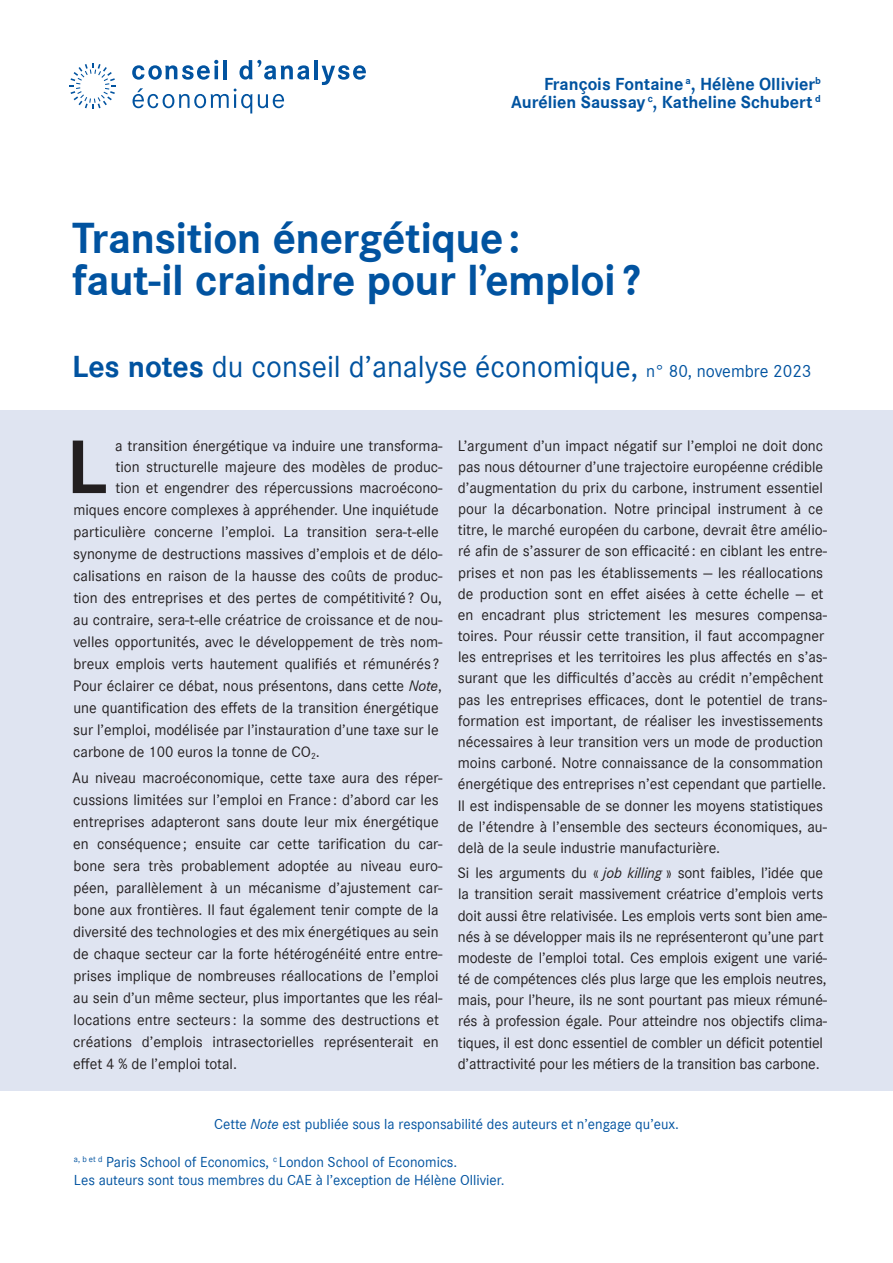
<style>
.page{position:relative;width:893px;height:1263px;background:#fff}
.page>*{position:absolute;margin:0;border:0;box-sizing:border-box;transform-origin:0 0}
.t1{font:700 78.75px "Corporate S";color:#231f20}
.t2{font:700 45px/42px "Corporate S";letter-spacing:-.01em;color:#0153a0}
.t3{font:31.5px "Corporate S";color:#0153a0}
.t4{font:700 18px/18px "Corporate S";color:#0153a0;text-align:right}
.t5{font:15.75px/21.1px "Corporate S";color:#231f20}
.t6{font:15px/18px "Corporate S";color:#0153a0}
.s1{font-weight:700}
.s2{font-size:18px}
.s3{font-style:italic}
</style>
<div class="page">
<div style="left:0;top:410px;width:893px;height:681px;background:#dfe4f1"></div>
<svg style="left:132px;top:60px;width:86px;height:20px"></svg>
<hr style="left:223px;top:60px;width:4px;height:19px;background:#0153a0">
<svg style="left:239px;top:60px;width:70px;height:20px"></svg>
<hr style="left:314px;top:60px;width:3px;height:19px;background:#0153a0">
<svg style="left:322px;top:65px;width:44px;height:20px"></svg>
<svg style="left:133px;top:88px;width:151px;height:25px"></svg>
<svg style="left:70px;top:63px;width:46px;height:46px"></svg>
<p class="t4" style="left:511px;top:75px;width:311px">François Fontaine <sup>a</sup>, Hélène Ollivier<sup>b<br></sup>Aurélien Saussay <sup>c</sup>, Katheline Schubert <sup>d</sup></p>
<h2 class="t2" style="left:72px;top:215px;width:570px">Transition énergétique: faut-il craindre pour l’emploi ?</h2>
<h3 class="t3" style="left:72px;top:346px;width:741px"><span class="s1">Les notes</span> du conseil d’analyse économique, <span class="s2">n° 80, novembre 2023</span></h3>
<h1 class="t1" style="left:66px;top:412px;width:42px">L</h1>
<p class="t5" style="left:115px;top:435px;width:329px">a transition énergétique va induire une transforma-</p>
<p class="t5" style="left:115px;top:456px;width:329px">tion structurelle majeure des modèles de produc-</p>
<p class="t5" style="left:115px;top:477px;width:329px">tion et engendrer des répercussions macroécono-</p>
<p class="t5" style="left:73px;top:499px;width:367px">miques encore complexes à appréhender. Une inquiétude</p>
<p class="t5" style="left:74px;top:521px;width:367px">particulière concerne l’emploi. La transition sera-t-elle</p>
<p class="t5" style="left:73px;top:543px;width:371px">synonyme de destructions massives d’emplois et de délo-</p>
<p class="t5" style="left:73px;top:565px;width:371px">calisations en raison de la hausse des coûts de produc-</p>
<p class="t5" style="left:73px;top:587px;width:370px">tion des entreprises et des pertes de compétitivité ? Ou,</p>
<p class="t5" style="left:73px;top:609px;width:371px">au contraire, sera-t-elle créatrice de croissance et de nou-</p>
<p class="t5" style="left:73px;top:631px;width:371px">velles opportunités, avec le développement de très nom-</p>
<p class="t5" style="left:74px;top:653px;width:367px">breux emplois verts hautement qualifiés et rémunérés ?</p>
<p class="t5" style="left:73px;top:675px;width:370px">Pour éclairer ce débat, nous présentons, dans cette <span class="s3">Note</span>,</p>
<p class="t5" style="left:73px;top:697px;width:367px">une quantification des effets de la transition énergétique</p>
<p class="t5" style="left:73px;top:719px;width:367px">sur l’emploi, modélisée par l’instauration d’une taxe sur le</p>
<p class="t5" style="left:73px;top:741px;width:248px">carbone de 100 euros la tonne de CO<sub>2</sub>.</p>
<p class="t5" style="left:72px;top:766px;width:372px;line-height:22px">Au niveau macroéconomique, cette taxe aura des réper&shy;cussions limitées sur l’emploi en France : d’abord car les entreprises adapteront sans doute leur mix énergétique en conséquence ; ensuite car cette tarification du car&shy;bone sera très probablement adoptée au niveau euro&shy;péen, parallèlement à un mécanisme d’ajustement car&shy;bone aux frontières. Il faut également tenir compte de la diversité des technologies et des mix énergétiques au sein de chaque secteur car la forte hétérogénéité entre entre&shy;prises implique de nombreuses réallocations de l’emploi au sein d’un même secteur, plus importantes que les réal&shy;locations entre secteurs : la somme des destructions et créations d’emplois intrasectorielles représenterait en effet 4 % de l’emploi total.</p>
<p class="t5" style="left:458px;top:434px;width:371px">L’argument d’un impact négatif sur l’emploi ne doit donc pas nous détourner d’une trajectoire européenne crédible d’augmentation du prix du carbone, instrument essentiel pour la décarbonation. Notre principal instrument à ce titre, le marché européen du carbone, devrait être amélio&shy;ré afin de s’assurer de son efficacité : en ciblant les entre&shy;prises et non pas les établissements — les réallocations de production sont en effet aisées à cette échelle — et en encadrant plus strictement les mesures compensa&shy;toires. Pour réussir cette transition, il faut accompagner les entreprises et les territoires les plus affectés en s’as&shy;surant que les difficultés d’accès au crédit n’empêchent pas les entreprises efficaces, dont le potentiel de trans&shy;formation est important, de réaliser les investissements nécessaires à leur transition vers un mode de production moins carboné. Notre connaissance de la consommation énergétique des entreprises n’est cependant que partielle.<br>Il est indispensable de se donner les moyens statistiques de l’étendre à l’ensemble des secteurs économiques, au&shy;delà de la seule industrie manufacturière.</p>
<p class="t5" style="left:457px;top:862px;width:371px">Si les arguments du « <span class="s3">job killing</span> » sont faibles, l’idée que la transition serait massivement créatrice d’emplois verts doit aussi être relativisée. Les emplois verts sont bien ame&shy;nés à se développer mais ils ne représenteront qu’une part modeste de l’emploi total. Ces emplois exigent une varié&shy;té de compétences clés plus large que les emplois neutres, mais, pour l’heure, ils ne sont pourtant pas mieux rémuné&shy;rés à profession égale. Pour atteindre nos objectifs clima&shy;tiques, il est donc essentiel de combler un déficit potentiel d’attractivité pour les métiers de la transition bas carbone.</p>
<p class="t6" style="left:214px;top:1114px;width:466px">Cette <span class="s3">Note</span> est publiée sous la responsabilité des auteurs et n’engage qu’eux.</p>
<p class="t6" style="left:74px;top:1152px;width:432px"><sup>a,</sup> <sup>b</sup> <sup>et</sup> <sup>d</sup> Paris School of Economics, <sup>c</sup> London School of Economics.<br>Les auteurs sont tous membres du CAE à l’exception de Hélène Ollivier.</p>
</div>
